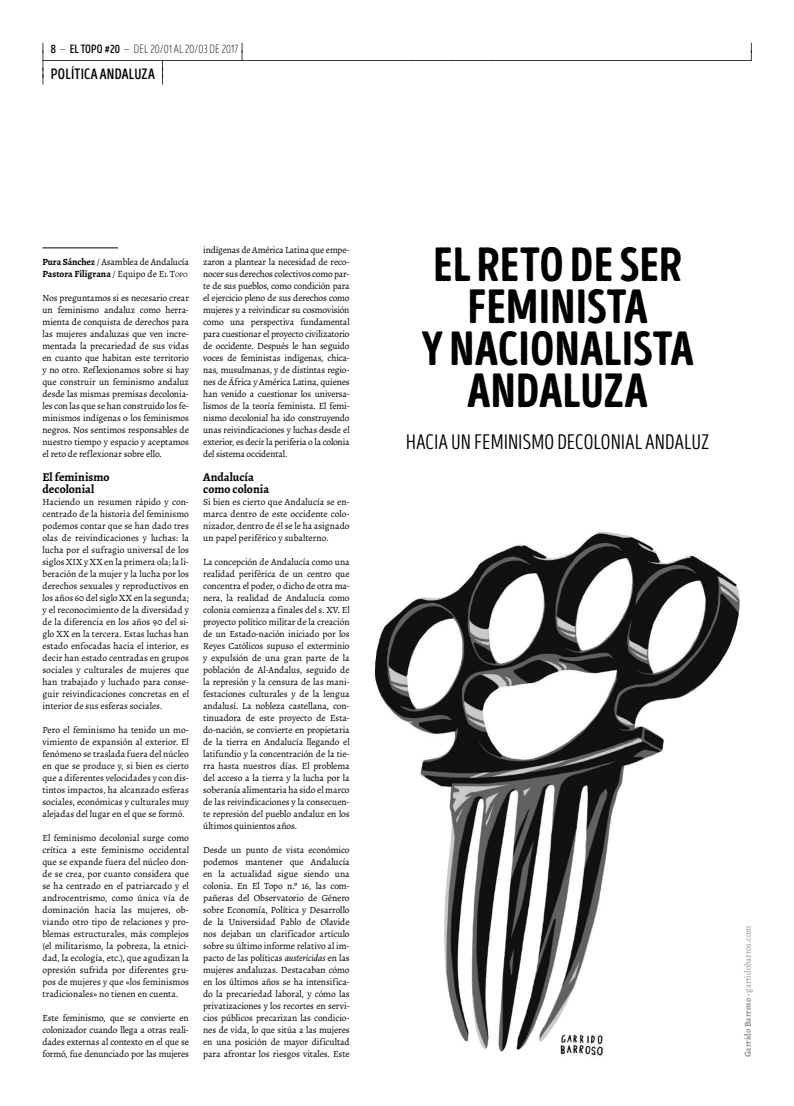
<style>
.page{position:relative;width:794px;height:1106px;background:#fff}
.page>*{position:absolute;margin:0;border:0;box-sizing:border-box;transform-origin:0 0}
.t1{font:48px/42px "Intro Head H Base";letter-spacing:.005em;color:#000;text-align:center}
.t2{font:21px "Intro Head R Base";color:#000}
.t3{font:15px "Intro Head B Base";letter-spacing:.015em;color:#000}
.t4{font:700 12px/12px "Alegreya";color:#000}
.t5{font:12px "Intro Head L Base";color:#000}
.t6{font:9.5px/12px "Alegreya";letter-spacing:-.01em;color:#000;text-align:justify}
.t7{font:9px "Alegreya";color:#929496}
.s1{font-family:"Intro Head B Base"}
.s2{font-weight:700}
.s3{font-style:inherit}
.s4{font-size:6.7px}
.s5{font-style:italic}
</style>
<div class="page">
<svg style="left:42px;top:43px;width:710px;height:42px"></svg>
<hr style="left:42px;top:247px;width:76px;height:1px;background:#000">
<img style="left:375px;top:531px;width:365px;height:525px">
<p class="t5" style="left:51px;top:42px;width:189px"><span class="s1">8</span> — <span class="s1">EL TOPO #20</span> — DEL 20/01 al 20/03 dE 2017</p>
<h3 class="t3" style="left:51px;top:65px;width:7px">POLÍT</h3>
<h3 class="t3" style="left:81px;top:65px;width:76px">ICA ANDALUZA</h3>
<p class="t6" style="left:42px;top:255px;width:148px"><span class="s2">Pura Sánchez</span> / Asamblea de Andalucía<br><span class="s2">Pastora Filigrana</span> / Equipo de <span class="s3">E</span><span class="s4">l</span> <span class="s3">T</span><span class="s4">opo</span></p>
<p class="t6" style="left:42px;top:291px;width:148px">Nos preguntamos si es necesario crear un feminismo andaluz como herra&shy;mienta de conquista de derechos para las mujeres andaluzas que ven incre&shy;mentada la precariedad de sus vidas en cuanto que habitan este territorio y no otro. Reflexionamos sobre si hay que construir un feminismo andaluz desde las mismas premisas decolonia&shy;les con las que se han construido los fe&shy;minismos indígenas o los feminismos negros. Nos sentimos responsables de nuestro tiempo y espacio y aceptamos el reto de reflexionar sobre ello.</p>
<p class="t4" style="left:42px;top:471px;width:69px">El feminismo decolonial</p>
<p class="t6" style="left:42px;top:495px;width:148px">Haciendo un resumen rápido y con&shy;centrado de la historia del feminismo podemos contar que se han dado tres olas de reivindicaciones y luchas: la lucha por el sufragio universal de los siglos XIX y XX en la primera ola; la li&shy;beración de la mujer y la lucha por los derechos sexuales y reproductivos en los años 60 del siglo XX en la segunda; y el reconocimiento de la diversidad y de la diferencia en los años 90 del si&shy;glo XX en la tercera. Estas luchas han estado enfocadas hacia el interior, es decir han estado centradas en grupos sociales y culturales de mujeres que han trabajado y luchado para conse&shy;guir reivindicaciones concretas en el interior de sus esferas sociales.</p>
<p class="t6" style="left:42px;top:723px;width:148px">Pero el feminismo ha tenido un mo&shy;vimiento de expansión al exterior. El fenómeno se traslada fuera del núcleo en que se produce y, si bien es cierto que a diferentes velocidades y con dis&shy;tintos impactos, ha alcanzado esferas sociales, económicas y culturales muy alejadas del lugar en el que se formó.</p>
<p class="t6" style="left:42px;top:831px;width:148px">El feminismo decolonial surge como crítica a este feminismo occidental que se expande fuera del núcleo don&shy;de se crea, por cuanto considera que se ha centrado en el patriarcado y el androcentrismo, como única vía de dominación hacia las mujeres, ob&shy;viando otro tipo de relaciones y pro&shy;blemas estructurales, más complejos (el militarismo, la pobreza, la etnici&shy;dad, la ecología, etc.), que agudizan la opresión sufrida por diferentes gru&shy;pos de mujeres y que «los feminismos tradicionales» no tienen en cuenta.</p>
<p class="t6" style="left:42px;top:1011px;width:148px">Este feminismo, que se convierte en colonizador cuando llega a otras reali&shy;dades externas al contexto en el que se formó, fue denunciado por las mujeres</p>
<p class="t6" style="left:203px;top:243px;width:148px">indígenas de América Latina que empe&shy;zaron a plantear la necesidad de reco&shy;nocer sus derechos colectivos como par&shy;te de sus pueblos, como condición para el ejercicio pleno de sus derechos como mujeres y a reivindicar su cosmovisión como una perspectiva fundamental para cuestionar el proyecto civilizatorio de occidente. Después le han seguido voces de feministas indígenas, chica&shy;nas, musulmanas, y de distintas regio&shy;nes de África y América Latina, quienes han venido a cuestionar los universa&shy;lismos de la teoría feminista. El femi&shy;nismo decolonial ha ido construyendo unas reivindicaciones y luchas desde el exterior, es decir la periferia o la colonia del sistema occidental.</p>
<p class="t4" style="left:203px;top:471px;width:67px">Andalucía como colonia</p>
<p class="t6" style="left:203px;top:495px;width:148px">Si bien es cierto que Andalucía se en&shy;marca dentro de este occidente colo&shy;nizador, dentro de él se le ha asignado un papel periférico y subalterno.</p>
<p class="t6" style="left:203px;top:555px;width:148px">La concepción de Andalucía como una realidad periférica de un centro que concentra el poder, o dicho de otra ma&shy;nera, la realidad de Andalucía como colonia comienza a finales del s. XV. El proyecto político militar de la creación de un Estado-nación iniciado por los Reyes Católicos supuso el exterminio y expulsión de una gran parte de la población de Al-Andalus, seguido de la represión y la censura de las mani&shy;festaciones culturales y de la lengua andalusí. La nobleza castellana, con&shy;tinuadora de este proyecto de Esta&shy;do-nación, se convierte en propietaria de la tierra en Andalucía llegando el latifundio y la concentración de la tie&shy;rra hasta nuestros días. El problema del acceso a la tierra y la lucha por la soberanía alimentaria ha sido el marco de las reivindicaciones y la consecuen&shy;te represión del pueblo andaluz en los últimos quinientos años.</p>
<p class="t6" style="left:203px;top:843px;width:148px">Desde un punto de vista económico podemos mantener que Andalucía en la actualidad sigue siendo una colonia. En El Topo n.º 16, las com&shy;pañeras del Observatorio de Género sobre Economía, Política y Desarrollo de la Universidad Pablo de Olavide nos dejaban un clarificador artículo sobre su último informe relativo al im&shy;pacto de las políticas <span class="s5">austericidas</span> en las mujeres andaluzas. Destacaban cómo en los últimos años se ha intensifica&shy;do la precariedad laboral, y cómo las privatizaciones y los recortes en servi&shy;cios públicos precarizan las condicio&shy;nes de vida, lo que sitúa a las mujeres en una posición de mayor dificultad para afrontar los riesgos vitales. Este</p>
<h1 class="t1" style="left:421px;top:243px;width:274px">EL RETO DE SER<br>FEMINISTA<br>Y NACIONALISTA<br>ANDALUZA</h1>
<h2 class="t2" style="left:406px;top:430px;width:10px">HACIA</h2>
<h2 class="t2" style="left:451px;top:430px;width:41px">UN FEMINISMO</h2>
<h2 class="t2" style="left:557px;top:430px;width:10px">DECOLONIAL</h2>
<h2 class="t2" style="left:645px;top:430px;width:10px">ANDALUZ</h2>
<p class="t7" style="left:742px;top:1057px;width:133px;rotate:-90deg"><span class="s2">Garrido Barroso ·</span> garridobarros.com</p>
</div>
